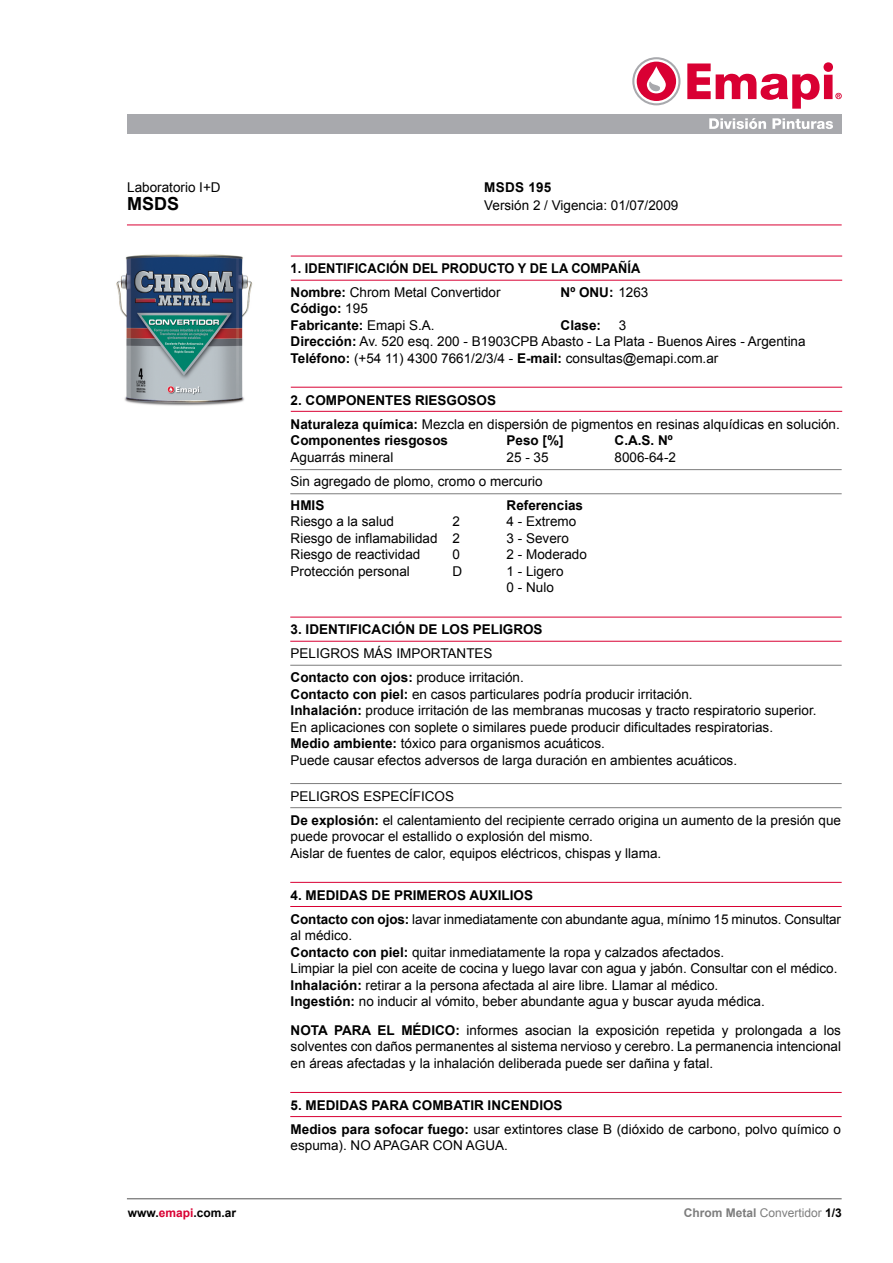
<style>
.page{position:relative;width:893px;height:1263px;background:#fff}
.page>*{position:absolute;margin:0;border:0;box-sizing:border-box;transform-origin:0 0}
.t1{font:700 18px "Arial";color:#000}
.t2{font:13.5px/16.5px "Arial";color:#000}
.t3{font:700 13.5px/16.5px "Arial";color:#000}
.t4{font:700 13.5px/24px "Arial";color:#000;scale:.95 1}
.t5{font:12px "Arial";color:#7d7d7d}
.t6{font:700 12px "Arial";color:#000}
.s1{font-weight:400}
.s2{font-weight:700}
.s3{color:#d90033}
.s4{font-weight:700;color:#000}
</style>
<div class="page">
<hr style="left:127px;top:224px;width:715px;height:1px;background:#d90033">
<img style="left:116px;top:254px;width:137px;height:152px">
<hr style="left:127px;top:1198px;width:715px;height:1px;background:#545454">
<hr style="left:291px;top:256px;width:551px;height:1px;background:#d90033">
<hr style="left:291px;top:280px;width:551px;height:1px;background:#d90033">
<hr style="left:291px;top:387px;width:551px;height:1px;background:#d90033">
<hr style="left:291px;top:411px;width:551px;height:1px;background:#d90033">
<hr style="left:290px;top:617px;width:552px;height:1px;background:#d90033">
<hr style="left:290px;top:641px;width:552px;height:1px;background:#d90033">
<hr style="left:290px;top:882px;width:552px;height:1px;background:#d90033">
<hr style="left:290px;top:906px;width:552px;height:1px;background:#d90033">
<hr style="left:290px;top:1092px;width:552px;height:1px;background:#d90033">
<hr style="left:290px;top:1116px;width:552px;height:1px;background:#d90033">
<hr style="left:290px;top:783px;width:552px;height:1px;background:#7d7d7d">
<hr style="left:290px;top:807px;width:552px;height:1px;background:#7d7d7d">
<hr style="left:290px;top:665px;width:552px;height:1px;background:#7d7d7d">
<hr style="left:290px;top:469px;width:552px;height:1px;background:#7d7d7d">
<hr style="left:290px;top:493px;width:552px;height:1px;background:#7d7d7d">
<div style="left:127px;top:114px;width:715px;height:20px;background:#a8a9ad"></div>
<svg style="left:709px;top:118px;width:57px;height:11px"></svg>
<svg style="left:772px;top:118px;width:61px;height:11px"></svg>
<svg style="left:687px;top:62px;width:155px;height:47px"></svg>
<svg style="left:632px;top:57px;width:48px;height:48px"></svg>
<svg style="left:634px;top:59px;width:44px;height:44px"></svg>
<div style="left:637px;top:62px;width:39px;height:39px;background:#d90033;border-radius:50%"></div>
<svg style="left:647px;top:66px;width:19px;height:27px"></svg>
<p class="t2" style="left:127px;top:179px;width:95px">Laboratorio I+D</p>
<h1 class="t1" style="left:127px;top:194px;width:54px">MSDS</h1>
<p class="t3" style="left:484px;top:179px;width:69px">MSDS 195</p>
<p class="t2" style="left:484px;top:197px;width:196px">Versión 2 / Vigencia: 01/07/2009</p>
<p class="t4" style="left:291px;top:256px;width:370px">1. IDENTIFICACIÓN DEL PRODUCTO Y DE LA COMPAÑÍA<br>Nombre: <span class="s1">Chrom Metal Convertidor</span></p>
<p class="t3" style="left:561px;top:284px;width:89px">Nº ONU: <span class="s1">1263</span></p>
<p class="t3" style="left:291px;top:300px;width:146px">Código: <span class="s1">195<br></span>Fabricante: <span class="s1">Emapi S.A.</span></p>
<p class="t3" style="left:561px;top:317px;width:42px">Clase:</p>
<p class="t2" style="left:291px;top:317px;width:517px;text-indent:328px">3<br><span class="s2">Dirección:</span> Av. 520 esq. 200 - B1903CPB Abasto - La Plata - Buenos Aires - Argentina<br><span class="s2">Teléfono:</span> (+54 11) 4300 7661/2/3/4 - <span class="s2">E-mail:</span> consultas@emapi.com.ar</p>
<p class="t2" style="left:291px;top:388px;width:551px;line-height:24px"><span class="s2">2. COMPONENTES RIESGOSOS<br>Naturaleza química:</span> Mezcla en dispersión de pigmentos en resinas alquídicas en solución.</p>
<p class="t3" style="left:291px;top:432px;width:159px">Componentes riesgosos</p>
<p class="t3" style="left:507px;top:432px;width:59px">Peso [%]</p>
<p class="t3" style="left:615px;top:432px;width:60px">C.A.S. Nº</p>
<p class="t2" style="left:291px;top:449px;width:104px">Aguarrás mineral</p>
<p class="t2" style="left:507px;top:449px;width:44px">25 - 35</p>
<p class="t2" style="left:615px;top:449px;width:63px">8006-64-2</p>
<p class="t2" style="left:291px;top:473px;width:254px">Sin agregado de plomo, cromo o mercurio</p>
<p class="t3" style="left:291px;top:497px;width:35px">HMIS</p>
<p class="t3" style="left:507px;top:497px;width:78px">Referencias</p>
<p class="t2" style="left:291px;top:513px;width:105px">Riesgo a la salud</p>
<p class="t2" style="left:453px;top:513px;width:9px">2</p>
<p class="t2" style="left:507px;top:513px;width:71px">4 - Extremo</p>
<p class="t2" style="left:291px;top:530px;width:171px">Riesgo de inflamabilidad 2</p>
<p class="t2" style="left:507px;top:530px;width:64px">3 - Severo</p>
<p class="t2" style="left:291px;top:546px;width:131px">Riesgo de reactividad</p>
<p class="t2" style="left:453px;top:546px;width:9px">0</p>
<p class="t2" style="left:507px;top:546px;width:82px">2 - Moderado</p>
<p class="t2" style="left:291px;top:563px;width:121px">Protección personal</p>
<p class="t2" style="left:453px;top:563px;width:11px">D</p>
<p class="t2" style="left:507px;top:563px;width:59px">1 - Ligero<br>0 - Nulo</p>
<p class="t3" style="left:291px;top:621px;width:254px">3. IDENTIFICACIÓN DE LOS PELIGROS</p>
<p class="t2" style="left:291px;top:642px;width:235px;line-height:24px">PELIGROS MÁS IMPORTANTES<br><span class="s2">Contacto con ojos:</span> produce irritación.</p>
<p class="t2" style="left:291px;top:686px;width:527px"><span class="s2">Contacto con piel:</span> en casos particulares podría producir irritación.<br><span class="s2">Inhalación:</span> produce irritación de las membranas mucosas y tracto respiratorio superior.<br>En aplicaciones con soplete o similares puede producir dificultades respiratorias.<br><span class="s2">Medio ambiente:</span> tóxico para organismos acuáticos.<br>Puede causar efectos adversos de larga duración en ambientes acuáticos.</p>
<p class="t2" style="left:291px;top:784px;width:552px;line-height:24px">PELIGROS ESPECÍFICOS<br><span class="s2">De explosión:</span> el calentamiento del recipiente cerrado origina un aumento de la presión que</p>
<p class="t2" style="left:291px;top:828px;width:372px">puede provocar el estallido o explosión del mismo.<br>Aislar de fuentes de calor, equipos eléctricos, chispas y llama.</p>
<p class="t2" style="left:291px;top:883px;width:552px;line-height:24px"><span class="s2">4. MEDIDAS DE PRIMEROS AUXILIOS<br>Contacto con ojos:</span> lavar inmediatamente con abundante agua, mínimo 15 minutos. Consultar</p>
<p class="t2" style="left:291px;top:927px;width:548px">al médico.<br><span class="s2">Contacto con piel:</span> quitar inmediatamente la ropa y calzados afectados.<br>Limpiar la piel con aceite de cocina y luego lavar con agua y jabón. Consultar con el médico.<br><span class="s2">Inhalación:</span> retirar a la persona afectada al aire libre. Llamar al médico.<br><span class="s2">Ingestión:</span> no inducir al vómito, beber abundante agua y buscar ayuda médica.</p>
<p class="t2" style="left:291px;top:1022px;width:552px;text-align:justify"><span class="s2">NOTA PARA EL MÉDICO:</span> informes asocian la exposición repetida y prolongada a los solventes con daños permanentes al sistema nervioso y cerebro. La permanencia intencional en áreas afectadas y la inhalación deliberada puede ser dañina y fatal.</p>
<p class="t3" style="left:291px;top:1093px;width:552px;line-height:24px">5. MEDIDAS PARA COMBATIR INCENDIOS<br>Medios para sofocar fuego: <span class="s1">usar extintores clase B (dióxido de carbono, polvo químico o</span></p>
<p class="t2" style="left:291px;top:1137px;width:219px">espuma). NO APAGAR CON AGUA.</p>
<p class="t6" style="left:128px;top:1206px;width:110px">www.<span class="s3">emapi</span>.com.ar</p>
<p class="t5" style="left:684px;top:1206px;width:160px"><span class="s2">Chrom Metal</span> Convertidor <span class="s4">1/3</span></p>
</div>
